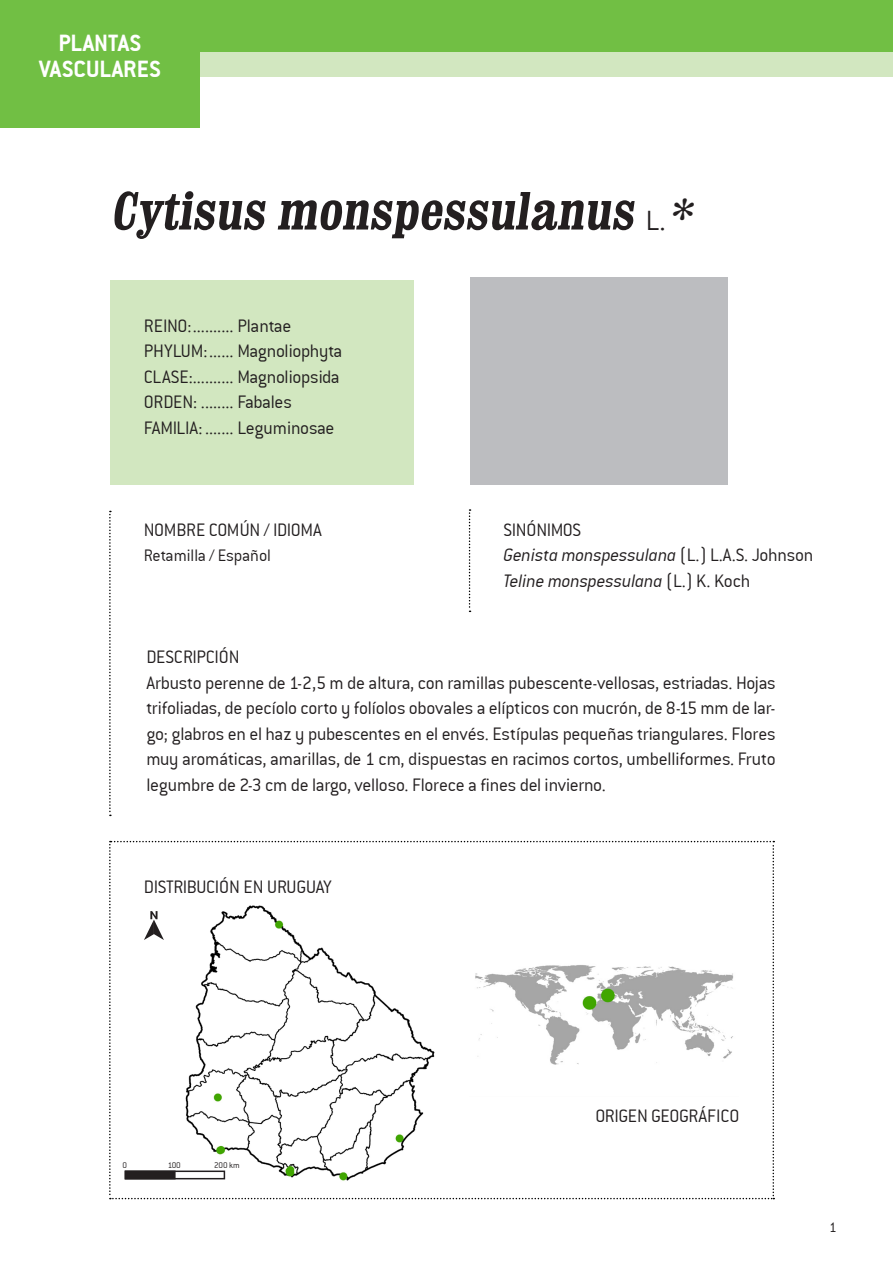
<style>
.page{position:relative;width:893px;height:1263px;background:#fff}
.page>*{position:absolute;margin:0;border:0;box-sizing:border-box;transform-origin:0 0}
.t1{font:700 condensed 54px "Clarendon";color:#231f20}
.t2{font:25.5px "Conduit ITCTT Bold";color:#fff}
.texto_justificado_co{font:19.5px/25.5px "Conduit ITCTT Light";letter-spacing:-.015em;color:#231f20;text-align:justify}
.texto_sobre_fondo_de{font:19.5px "Conduit ITCTT Light";letter-spacing:-.015em;color:#231f20}
.texto_comun_13_17{font:italic 19.5px "Conduit ITCTT Light";letter-spacing:-.015em;color:#231f20}
.texto_comun_13_17-2{font:19.5px "Conduit ITCTT Light";letter-spacing:-.015em;color:#231f20}
.t3{font:18px "Conduit ITCTT Light";letter-spacing:-.005em;color:#231f20}
.t4{font:15px "Conduit ITCTT Light";color:#231f20}
.texto_comun_13_17-3{font:9px "Conduit ITCTT Light";color:#231f20}
.s1{font-family:"Conduit ITCTT Light";font-weight:400;font-stretch:normal;font-size:30px}
.s2{font-size:45px}
.s3{font-style:normal}
</style>
<div class="page">
<div style="left:110px;top:280px;width:304px;height:204px;background:#d2e7c0"></div>
<div style="left:0;top:51px;width:893px;height:26px;background:#d2e7c0"></div>
<div style="left:0;top:0;width:893px;height:51px;background:#71bf44"></div>
<div style="left:0;top:26px;width:200px;height:102px;background:#71bf44"></div>
<svg style="left:109px;top:511px;width:2px;height:305px"></svg>
<svg style="left:469px;top:509px;width:2px;height:103px"></svg>
<svg style="left:109px;top:841px;width:665px;height:358px"></svg>
<div style="left:125px;top:1170px;width:51px;height:9px;background:#231f20;border:2px solid #231f20"></div>
<div style="left:125px;top:1170px;width:100px;height:9px;border:2px solid #231f20"></div>
<img style="left:470px;top:934px;width:268px;height:163px">
<div style="left:470px;top:278px;width:258px;height:207px;background:#bcbdc0"></div>
<p class="t2" style="left:59px;top:28px;width:84px">PLANTAS</p>
<p class="t2" style="left:39px;top:54px;width:123px">VASCULARES</p>
<p class="t1" style="left:110px;top:177px;width:590px">Cytisus monspessulanus <span class="s1">L .</span> <span class="s2">*</span></p>
<p class="texto_sobre_fondo_de" style="left:144px;top:315px;width:149px">REINO:.......... Plantae</p>
<p class="texto_sobre_fondo_de" style="left:144px;top:340px;width:200px">PHYLUM:...... Magnoliophyta</p>
<p class="texto_sobre_fondo_de" style="left:144px;top:366px;width:197px">CLASE:.......... Magnoliopsida</p>
<p class="texto_sobre_fondo_de" style="left:144px;top:391px;width:150px">ORDEN: ........ Fabales</p>
<p class="texto_sobre_fondo_de" style="left:144px;top:417px;width:192px">FAMILIA: ....... Leguminosae</p>
<p class="texto_justificado_co" style="left:144px;top:517px;width:179px">NOMBRE COMÚN / IDIOMA</p>
<p class="t3" style="left:144px;top:546px;width:128px">Retamilla / Español</p>
<p class="texto_comun_13_17-2" style="left:504px;top:519px;width:79px">SINÓNIMOS</p>
<p class="texto_comun_13_17" style="left:504px;top:544px;width:311px">Genista monspessulana <span class="s3">(L.) L.A.S. Johnson</span></p>
<p class="texto_comun_13_17" style="left:504px;top:570px;width:248px">Teline monspessulana <span class="s3">(L.) K. Koch</span></p>
<p class="texto_comun_13_17-2" style="left:146px;top:646px;width:95px">DESCRIPCIÓN</p>
<p class="texto_justificado_co" style="left:146px;top:670px;width:631px">Arbusto perenne de 1-2,5 m de altura, con ramillas pubescente-vellosas, estriadas. Hojas trifoliadas, de pecíolo corto y folíolos obovales a elípticos con mucrón, de 8-15 mm de lar&shy;go; glabros en el haz y pubescentes en el envés. Estípulas pequeñas triangulares. Flores muy aromáticas, amarillas, de 1 cm, dispuestas en racimos cortos, umbelliformes. Fruto legumbre de 2-3 cm de largo, velloso. Florece a fines del invierno.</p>
<p class="texto_comun_13_17-2" style="left:144px;top:876px;width:190px">DISTRIBUCIÓN EN URUGUAY</p>
<p class="texto_comun_13_17-3" style="left:122px;top:1160px;width:6px">0</p>
<p class="texto_comun_13_17-3" style="left:168px;top:1160px;width:15px">100</p>
<p class="texto_comun_13_17-3" style="left:214px;top:1160px;width:27px">200 km</p>
<p class="texto_comun_13_17-2" style="left:595px;top:1105px;width:145px">ORIGEN GEOGRÁFICO</p>
<p class="t4" style="left:829px;top:1219px;width:9px">1</p>
</div>
